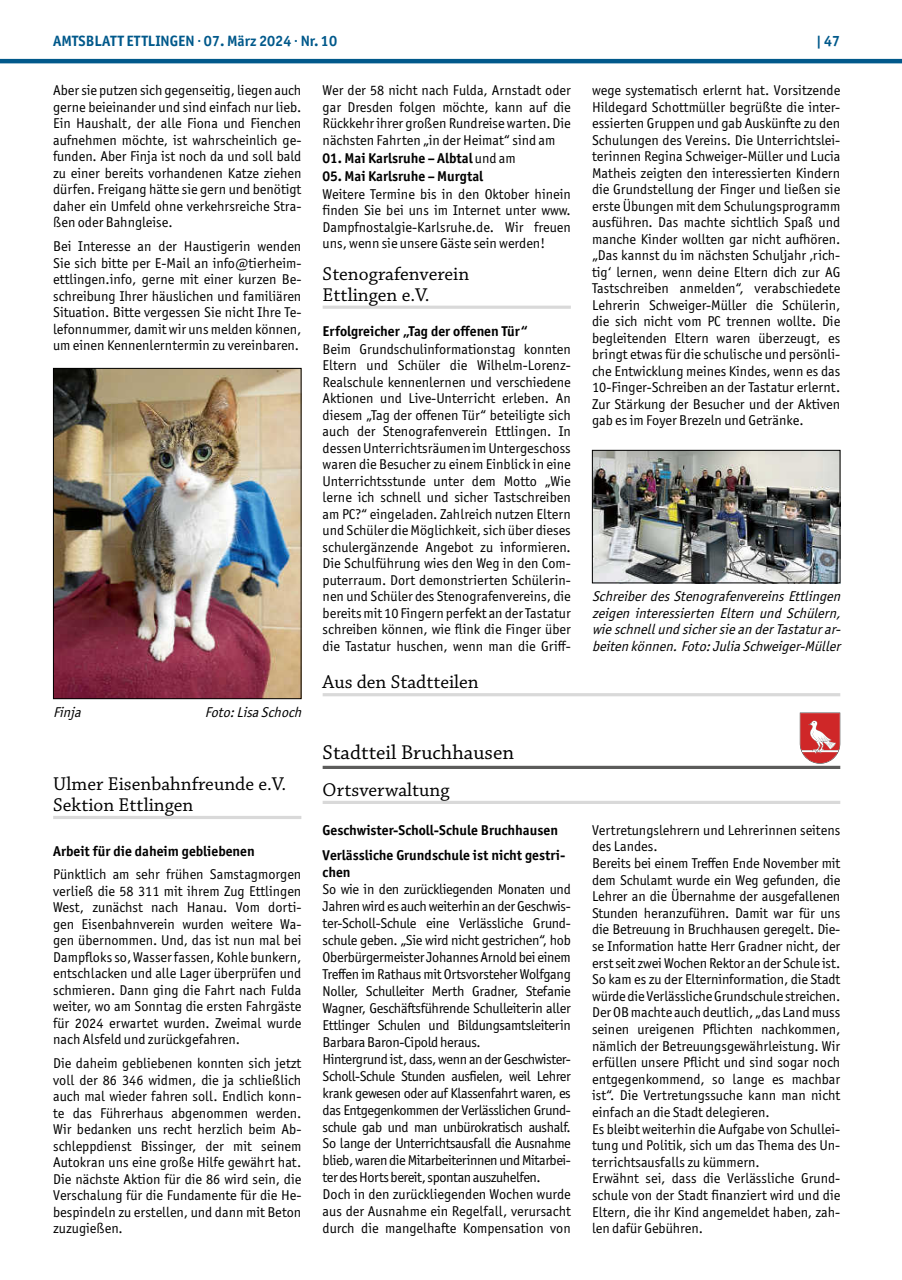
<style>
.page{position:relative;width:902px;height:1280px;background:#fff}
.page>*{position:absolute;margin:0;border:0;box-sizing:border-box;transform-origin:0 0}
.t1{font:21px "Chaparral Pro";color:#000}
.t2{font:19.5px/21px "Chaparral Pro";color:#000}
.t3{font:700 15px "Officina Sans ITC Pro";color:#01598b}
.t4{font:14.25px/16.5px "Officina Sans ITC Pro";letter-spacing:-.01em;color:#000;text-align:justify}
.t5{font:700 14.25px/25.5px "Officina Sans ITC Pro";color:#000}
.t6{font:italic 14.25px/16.5px "Officina Sans ITC Pro";color:#000;text-align:justify}
.s1{font-weight:400}
</style>
<div class="page">
<hr style="left:0;top:59px;width:901px;height:4px;background:#01598b">
<hr style="left:53px;top:816px;width:248px;height:3px;background:#d9d9d9">
<img style="left:55px;top:370px;width:244px;height:327px">
<div style="left:53px;top:368px;width:248px;height:331px;border:1px solid #000"></div>
<hr style="left:322px;top:306px;width:248px;height:3px;background:#d9d9d9">
<img style="left:594px;top:452px;width:244px;height:129px">
<div style="left:592px;top:450px;width:248px;height:133px;border:1px solid #000"></div>
<hr style="left:322px;top:693px;width:518px;height:3px;background:#d9d9d9">
<hr style="left:322px;top:801px;width:518px;height:3px;background:#d9d9d9">
<hr style="left:322px;top:766px;width:518px;height:3px;background:#5c5c5b">
<svg style="left:799px;top:713px;width:41px;height:51px"></svg>
<p class="t3" style="left:53px;top:31px;width:285px">AMTSBLATT ETTLINGEN · 07. März 2024 · Nr. 10</p>
<p class="t3" style="left:816px;top:31px;width:26px">| 47</p>
<p class="t4" style="left:53px;top:82px;width:250px">Aber sie putzen sich gegenseitig, liegen auch gerne beieinander und sind einfach nur lieb.<br>Ein Haushalt, der alle Fiona und Fienchen aufnehmen möchte, ist wahrscheinlich ge&shy;funden. Aber Finja ist noch da und soll bald zu einer bereits vorhandenen Katze ziehen dürfen. Freigang hätte sie gern und benötigt daher ein Umfeld ohne verkehrsreiche Stra&shy;ßen oder Bahngleise.</p>
<p class="t4" style="left:53px;top:238px;width:250px">Bei Interesse an der Haustigerin wenden Sie sich bitte per E-Mail an info@tierheim&shy;ettlingen.info, gerne mit einer kurzen Be&shy;schreibung Ihrer häuslichen und familiären Situation. Bitte vergessen Sie nicht Ihre Te&shy;lefonnummer, damit wir uns melden können, um einen Kennenlerntermin zu vereinbaren.</p>
<p class="t4" style="left:322px;top:82px;width:250px">Wer der 58 nicht nach Fulda, Arnstadt oder gar Dresden folgen möchte, kann auf die Rückkehr ihrer großen Rundreise warten. Die nächsten Fahrten „in der Heimat“ sind am</p>
<p class="t5" style="left:322px;top:145px;width:195px">01. Mai Karlsruhe – Albtal <span class="s1">und am</span></p>
<p class="t5" style="left:322px;top:163px;width:162px">05. Mai Karlsruhe – Murgtal</p>
<p class="t4" style="left:322px;top:186px;width:250px">Weitere Termine bis in den Oktober hinein finden Sie bei uns im Internet unter www.<br>Dampfnostalgie-Karlsruhe.de. Wir freuen uns, wenn sie unsere Gäste sein werden!</p>
<h2 class="t2" style="left:322px;top:264px;width:148px">Stenografenverein<br>Ettlingen e.V.</h2>
<p class="t5" style="left:322px;top:318px;width:207px">Erfolgreicher „Tag der offenen Tür“</p>
<p class="t4" style="left:322px;top:340px;width:250px">Beim Grundschulinformationstag konnten Eltern und Schüler die Wilhelm-Lorenz-Realschule kennenlernen und verschiedene Aktionen und Live-Unterricht erleben. An diesem „Tag der offenen Tür“ beteiligte sich auch der Stenografenverein Ettlingen. In dessen Unterrichtsräumen im Untergeschoss waren die Besucher zu einem Einblick in eine Unterrichtsstunde unter dem Motto „Wie lerne ich schnell und sicher Tastschreiben am PC?“ eingeladen. Zahlreich nutzen Eltern und Schüler die Möglichkeit, sich über dieses schulergänzende Angebot zu informieren.<br>Die Schulführung wies den Weg in den Com&shy;puterraum. Dort demonstrierten Schülerin&shy;nen und Schüler des Stenografenvereins, die bereits mit 10 Fingern perfekt an der Tastatur schreiben können, wie flink die Finger über die Tastatur huschen, wenn man die Griff-</p>
<p class="t4" style="left:592px;top:82px;width:250px">wege systematisch erlernt hat. Vorsitzende Hildegard Schottmüller begrüßte die inter&shy;essierten Gruppen und gab Auskünfte zu den Schulungen des Vereins. Die Unterrichtslei&shy;terinnen Regina Schweiger-Müller und Lucia Matheis zeigten den interessierten Kindern die Grundstellung der Finger und ließen sie erste Übungen mit dem Schulungsprogramm ausführen. Das machte sichtlich Spaß und manche Kinder wollten gar nicht aufhören. „Das kannst du im nächsten Schuljahr ‚rich&shy;tig‘ lernen, wenn deine Eltern dich zur AG Tastschreiben anmelden“, verabschiedete Lehrerin Schweiger-Müller die Schülerin, die sich nicht vom PC trennen wollte. Die begleitenden Eltern waren überzeugt, es bringt etwas für die schulische und persönli&shy;che Entwicklung meines Kindes, wenn es das 10-Finger-Schreiben an der Tastatur erlernt.<br>Zur Stärkung der Besucher und der Aktiven gab es im Foyer Brezeln und Getränke.</p>
<p class="t6" style="left:592px;top:588px;width:253px">SchreiberdesStenografenvereinsEttlingen zeigen interessierten Eltern und Schülern, wieschnellundsichersiean derTastaturar&shy;beiten können. Foto:JuliaSchweiger-Müller</p>
<p class="t6" style="left:53px;top:704px;width:33px">Finj a</p>
<p class="t6" style="left:205px;top:704px;width:102px">Foto:LisaSchoch</p>
<h2 class="t2" style="left:53px;top:774px;width:234px">Ulmer Eisenbahnfreunde e.V.<br>Sektion Ettlingen</h2>
<p class="t5" style="left:53px;top:838px;width:203px">Arbeit für die daheim gebliebenen</p>
<p class="t4" style="left:53px;top:866px;width:250px">Pünktlich am sehr frühen Samstagmorgen verließ die 58 311 mit ihrem Zug Ettlingen West, zunächst nach Hanau. Vom dorti&shy;gen Eisenbahnverein wurden weitere Wa&shy;gen übernommen. Und, das ist nun mal bei Dampfloks so, Wasser fassen, Kohle bunkern, entschlacken und alle Lager überprüfen und schmieren. Dann ging die Fahrt nach Fulda weiter, wo am Sonntag die ersten Fahrgäste für 2024 erwartet wurden. Zweimal wurde nach Alsfeld und zurückgefahren.</p>
<p class="t4" style="left:53px;top:1055px;width:250px">Die daheim gebliebenen konnten sich jetzt voll der 86 346 widmen, die ja schließlich auch mal wieder fahren soll. Endlich konn&shy;te das Führerhaus abgenommen werden.<br>Wir bedanken uns recht herzlich beim Ab&shy;schleppdienst Bissinger, der mit seinem Autokran uns eine große Hilfe gewährt hat.<br>Die nächste Aktion für die 86 wird sein, die Verschalung für die Fundamente für die He&shy;bespindeln zu erstellen, und dann mit Beton zuzugießen.</p>
<h2 class="t2" style="left:322px;top:672px;width:158px">Aus den Stadtteilen</h2>
<h1 class="t1" style="left:322px;top:741px;width:193px">Stadtteil Bruchhausen</h1>
<h2 class="t2" style="left:322px;top:780px;width:128px">Ortsverwaltung</h2>
<p class="t5" style="left:322px;top:817px;width:244px">Geschwister-Scholl-Schule Bruchhausen<br>Verlässliche Grundschule ist nicht gestri-</p>
<p class="t5" style="left:322px;top:859px;width:29px">chen</p>
<p class="t4" style="left:322px;top:881px;width:250px;line-height:17px;text-align:left">So wie in den zurückliegenden Monaten und Jahren wird es auch weiterhin an der Geschwis&shy;ter-Scholl-Schule eine Verlässliche Grund&shy;schule geben. „Sie wird nicht gestrichen“, hob Oberbürgermeister Johannes Arnold bei einem Treffen im Rathaus mit Ortsvorsteher Wolfgang Noller, Schulleiter Merth Gradner, Stefanie Wagner, Geschäftsführende Schulleiterin aller Ettlinger Schulen und Bildungsamtsleiterin Barbara Baron-Cipold heraus.<br>Hintergrund ist, dass, wenn an der Geschwister-Scholl-Schule Stunden ausfielen, weil Lehrer krank gewesen oder auf Klassenfahrt waren, es das Entgegenkommen der Verlässlichen Grund&shy;schule gab und man unbürokratisch aushalf.<br>So lange der Unterrichtsausfall die Ausnahme blieb, waren die Mitarbeiterinnen und Mitarbei&shy;ter des Horts bereit, spontan auszuhelfen.<br>Doch in den zurückliegenden Wochen wurde aus der Ausnahme ein Regelfall, verursacht durch die mangelhafte Kompensation von</p>
<p class="t4" style="left:592px;top:822px;width:250px;text-align:left">Vertretungslehrern und Lehrerinnen seitens des Landes.<br>Bereits bei einem Treffen Ende November mit dem Schulamt wurde ein Weg gefunden, die Lehrer an die Übernahme der ausgefallenen Stunden heranzuführen. Damit war für uns die Betreuung in Bruchhausen geregelt. Die&shy;se Information hatte Herr Gradner nicht, der erst seit zwei Wochen Rektor an der Schule ist.<br>So kam es zu der Elterninformation, die Stadt würde die Verlässliche Grundschule streichen.<br>Der OB machte auch deutlich, „das Land muss seinen ureigenen Pflichten nachkommen, nämlich der Betreuungsgewährleistung. Wir erfüllen unsere Pflicht und sind sogar noch entgegenkommend, so lange es machbar ist“. Die Vertretungssuche kann man nicht einfach an die Stadt delegieren.<br>Es bleibt weiterhin die Aufgabe von Schullei&shy;tung und Politik, sich um das Thema des Un&shy;terrichtsausfalls zu kümmern.<br>Erwähnt sei, dass die Verlässliche Grund&shy;schule von der Stadt finanziert wird und die Eltern, die ihr Kind angemeldet haben, zah&shy;len dafür Gebühren.</p>
</div>
